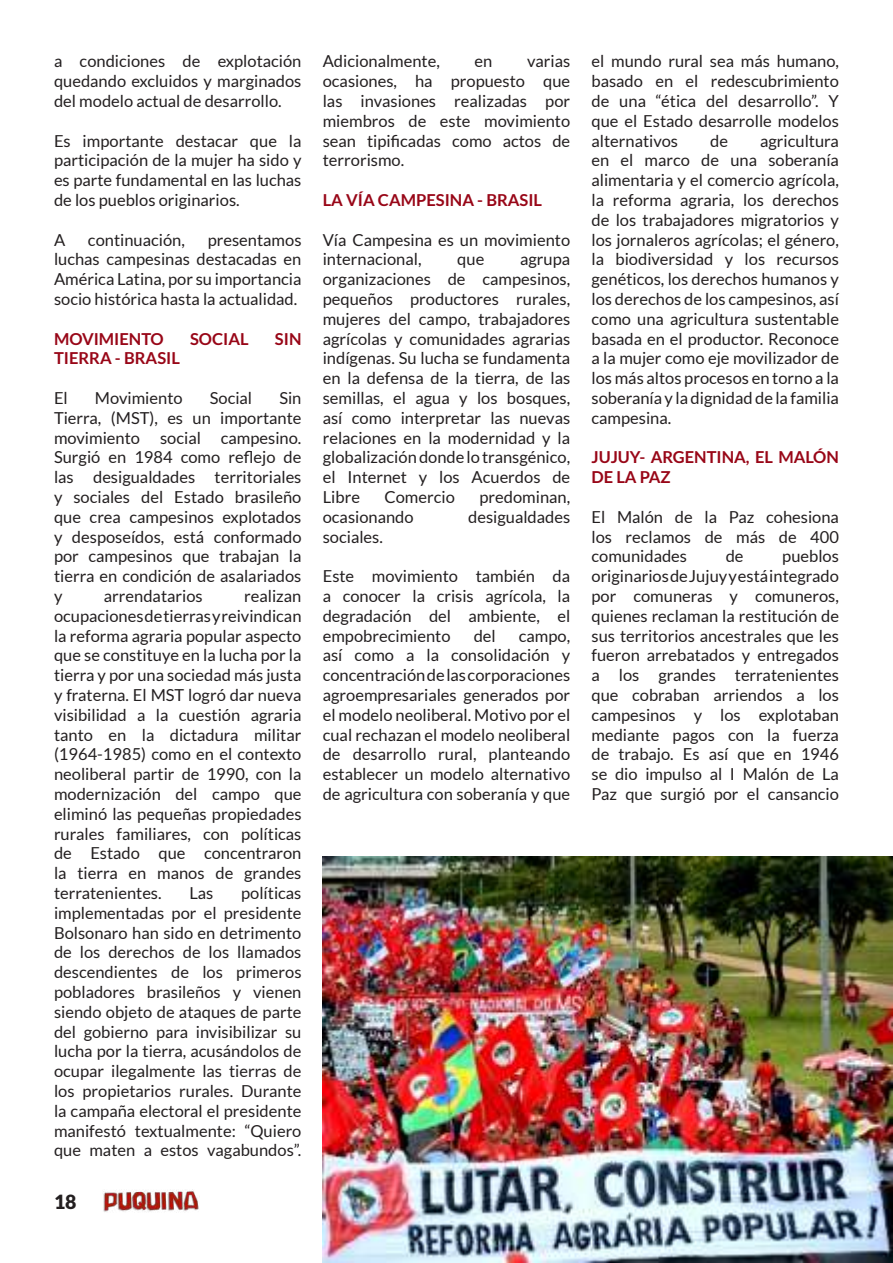
<style>
.page{position:relative;width:893px;height:1263px;background:#fff}
.page>*{position:absolute;margin:0;border:0;box-sizing:border-box;transform-origin:0 0}
.t1{font:900 19.5px "Lato";color:#231f20}
.t2{font:16.5px/19.8px "Lato";color:#231f20;text-align:justify}
.t3{font:700 16.5px/19.8px "Lato";color:#980617}
</style>
<div class="page">
<img style="left:103px;top:1189px;width:96px;height:23px">
<img style="left:323px;top:857px;width:570px;height:406px">
<p class="t2" style="left:54px;top:51px;width:249px">a condiciones de explotación quedando excluidos y marginados del modelo actual de desarrollo.</p>
<p class="t2" style="left:54px;top:131px;width:249px">Es importante destacar que la participación de la mujer ha sido y es parte fundamental en las luchas de los pueblos originarios.</p>
<p class="t2" style="left:54px;top:230px;width:13px">A</p>
<p class="t2" style="left:88px;top:230px;width:98px">continuación,</p>
<p class="t2" style="left:54px;top:230px;width:249px;text-indent:154px">presentamos luchas campesinas destacadas en América Latina, por su importancia socio histórica hasta la actualidad.</p>
<p class="t3" style="left:54px;top:328px;width:111px">MOVIMIENTO</p>
<p class="t3" style="left:190px;top:328px;width:60px">SOCIAL</p>
<p class="t3" style="left:275px;top:328px;width:28px">SIN</p>
<p class="t3" style="left:54px;top:348px;width:127px">TIERRA - BRASIL</p>
<p class="t2" style="left:54px;top:388px;width:15px">El</p>
<p class="t2" style="left:95px;top:388px;width:89px">Movimiento</p>
<p class="t2" style="left:210px;top:388px;width:44px">Social</p>
<p class="t2" style="left:54px;top:388px;width:249px;text-indent:225px">Sin Tierra, (MST), es un importante movimiento social campesino.<br>Surgió en 1984 como reflejo de las desigualdades territoriales y sociales del Estado brasileño que crea campesinos explotados y desposeídos, está conformado por campesinos que trabajan la tierra en condición de asalariados y</p>
<p class="t2" style="left:54px;top:586px;width:249px;text-indent:190px">realizan ocupaciones de tierras y reivindican la reforma agraria popular aspecto que se constituye en la lucha por la tierra y por una sociedad más justa y fraterna. El MST logró dar nueva visibilidad a la cuestión agraria tanto en la dictadura militar (1964-1985) como en el contexto neoliberal partir de 1990, con la modernización del campo que eliminó las pequeñas propiedades rurales familiares, con políticas de Estado que concentraron la tierra en manos de grandes terratenientes.</p>
<p class="t2" style="left:104px;top:586px;width:100px">arrendatarios</p>
<p class="t2" style="left:54px;top:883px;width:249px;text-indent:187px">políticas implementadas por el presidente Bolsonaro han sido en detrimento de los derechos de los llamados descendientes de los primeros pobladores brasileños y vienen siendo objeto de ataques de parte del gobierno para invisibilizar su lucha por la tierra, acusándolos de ocupar ilegalmente las tierras de los propietarios rurales. Durante la campaña electoral el presidente manifestó textualmente: “Quiero que maten a estos vagabundos”.</p>
<p class="t2" style="left:189px;top:883px;width:26px">Las</p>
<p class="t1" style="left:54px;top:1191px;width:24px">18</p>
<p class="t2" style="left:323px;top:51px;width:119px">Adicionalmente,</p>
<p class="t2" style="left:475px;top:51px;width:19px">en</p>
<p class="t2" style="left:323px;top:51px;width:249px;text-indent:204px">varias ocasiones, ha propuesto que las invasiones realizadas por miembros de este movimiento sean tipificadas como actos de terrorismo.</p>
<p class="t3" style="left:323px;top:190px;width:221px">LA VÍA CAMPESINA - BRASIL</p>
<p class="t2" style="left:323px;top:230px;width:249px">Vía Campesina es un movimiento internacional,</p>
<p class="t2" style="left:323px;top:249px;width:249px;text-indent:197px">agrupa organizaciones de campesinos, pequeños productores rurales, mujeres del campo, trabajadores agrícolas y comunidades agrarias indígenas. Su lucha se fundamenta en la defensa de la tierra, de las semillas, el agua y los bosques, así como interpretar las nuevas relaciones en la modernidad y la globalización donde lo transgénico, el Internet y los Acuerdos de Libre</p>
<p class="t2" style="left:457px;top:249px;width:29px">que</p>
<p class="t2" style="left:384px;top:487px;width:72px">Comercio</p>
<p class="t2" style="left:479px;top:487px;width:92px">predominan,</p>
<p class="t2" style="left:323px;top:507px;width:92px">ocasionando</p>
<p class="t2" style="left:468px;top:507px;width:104px">desigualdades</p>
<p class="t2" style="left:323px;top:527px;width:62px">sociales.</p>
<p class="t2" style="left:323px;top:566px;width:249px">Este movimiento también da a conocer la crisis agrícola, la degradación del ambiente, el empobrecimiento</p>
<p class="t2" style="left:474px;top:626px;width:24px">del</p>
<p class="t2" style="left:323px;top:626px;width:249px;text-indent:196px">campo, así como a la consolidación y concentración de las corporaciones agroempresariales generados por el modelo neoliberal. Motivo por el cual rechazan el modelo neoliberal de desarrollo rural, planteando establecer un modelo alternativo de agricultura con soberanía y que</p>
<p class="t2" style="left:591px;top:51px;width:249px">el mundo rural sea más humano, basado en el redescubrimiento de una “ética del desarrollo”. Y que el Estado desarrolle modelos alternativos</p>
<p class="t2" style="left:591px;top:131px;width:249px;text-indent:169px">agricultura en el marco de una soberanía alimentaria y el comercio agrícola, la reforma agraria, los derechos de los trabajadores migratorios y los jornaleros agrícolas; el género, la biodiversidad y los recursos genéticos, los derechos humanos y los derechos de los campesinos, así como una agricultura sustentable basada en el productor. Reconoce a la mujer como eje movilizador de los más altos procesos en torno a la soberanía y la dignidad de la familia campesina.</p>
<p class="t3" style="left:591px;top:447px;width:249px">JUJUY- ARGENTINA, EL MALÓN<br>DE LA PAZ</p>
<p class="t2" style="left:591px;top:507px;width:249px">El Malón de la Paz cohesiona los reclamos de más de 400 comunidades</p>
<p class="t2" style="left:710px;top:131px;width:19px">de</p>
<p class="t2" style="left:591px;top:546px;width:249px;text-indent:191px">pueblos originarios de Jujuy y está integrado por comuneras y comuneros, quienes reclaman la restitución de sus territorios ancestrales que les fueron arrebatados y entregados a los grandes terratenientes que cobraban arriendos a los campesinos y los explotaban mediante pagos con la fuerza de trabajo. Es así que en 1946 se dio impulso al I Malón de La Paz que surgió por el cansancio</p>
<p class="t2" style="left:726px;top:546px;width:19px">de</p>
</div>
